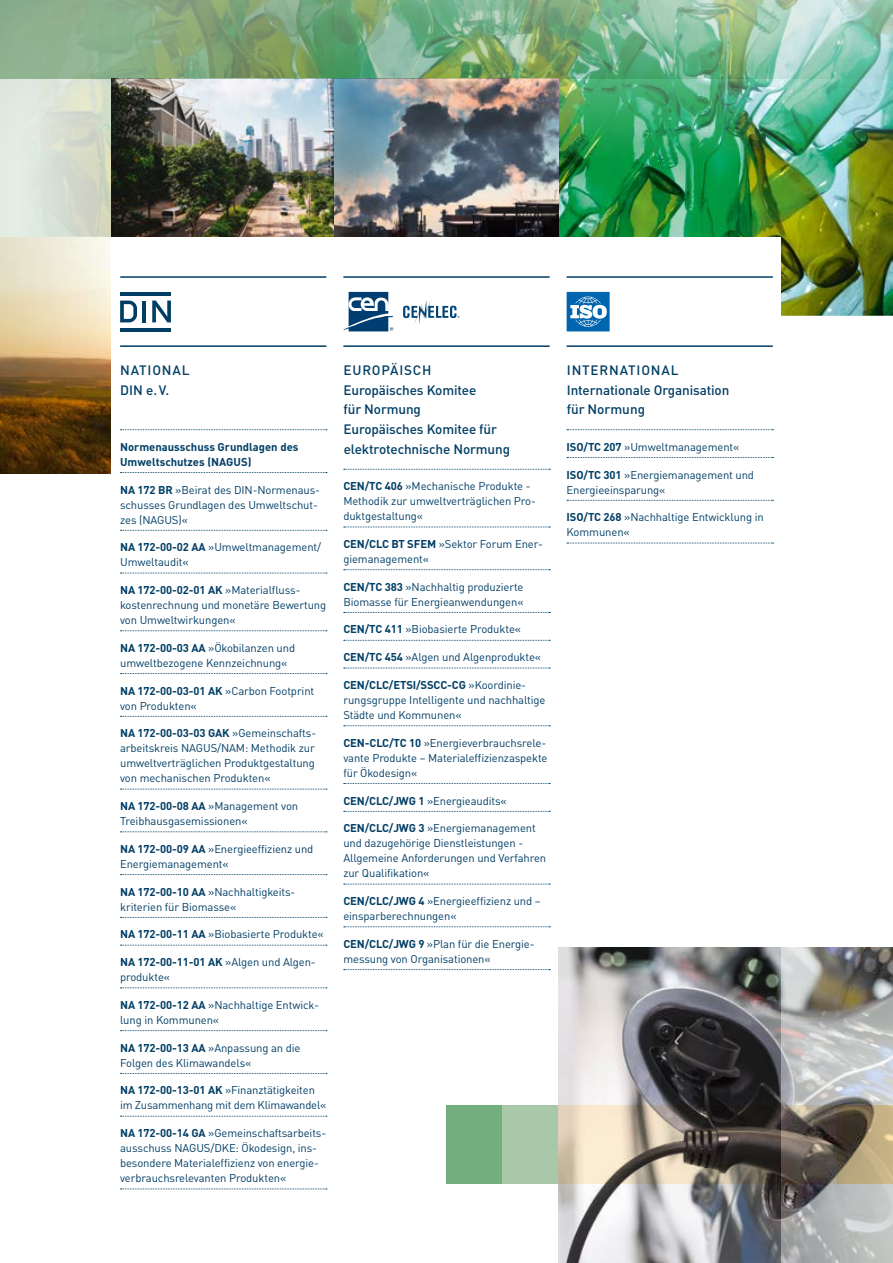
<style>
.page{position:relative;width:893px;height:1263px;background:#fff}
.page>*{position:absolute;margin:0;border:0;box-sizing:border-box;transform-origin:0 0}
.t1{font:500 13.5px/19.8px "DINOT";letter-spacing:-.01em;color:#003e65}
.t2{font:500 13.5px/19.8px "DINOT";letter-spacing:.06em;color:#003e65}
.t3{font:11.25px/15px "DINOT";letter-spacing:-.01em;color:#003e65}
.t4{font:700 11.25px/15px "DINOT";color:#003e65}
.s1{font-weight:700}
</style>
<div class="page">
<img style="left:558px;top:79px;width:335px;height:237px">
<img style="left:112px;top:79px;width:446px;height:158px">
<img style="left:558px;top:947px;width:223px;height:316px">
<svg style="left:0;top:79px;width:112px;height:395px;background:#bdb296"></svg>
<svg style="left:781px;top:947px;width:112px;height:316px;background:#abacab"></svg>
<img style="left:0;top:0;width:893px;height:79px">
<svg style="left:837px;top:1105px;width:55px;height:79px;background:#948463"></svg>
<svg style="left:558px;top:1105px;width:279px;height:79px;background:#887e71"></svg>
<hr style="left:892px;top:924px;width:1px;height:260px;background:#fff">
<div style="left:112px;top:237px;width:669px;height:602px;background:#fff"></div>
<hr style="left:120px;top:345px;width:206px;height:2px;background:#003e65">
<hr style="left:120px;top:276px;width:206px;height:2px;background:#003e65">
<svg style="left:120px;top:301px;width:17px;height:21px"></svg>
<hr style="left:120px;top:292px;width:51px;height:3px;background:#003e65">
<hr style="left:142px;top:301px;width:4px;height:21px;background:#003e65">
<svg style="left:152px;top:301px;width:19px;height:21px"></svg>
<hr style="left:120px;top:328px;width:51px;height:3px;background:#003e65">
<svg style="left:120px;top:429px;width:207px;height:1px"></svg>
<svg style="left:120px;top:472px;width:207px;height:1px"></svg>
<svg style="left:120px;top:530px;width:207px;height:1px"></svg>
<svg style="left:120px;top:573px;width:207px;height:1px"></svg>
<svg style="left:120px;top:630px;width:207px;height:1px"></svg>
<svg style="left:120px;top:673px;width:207px;height:1px"></svg>
<svg style="left:120px;top:716px;width:207px;height:1px"></svg>
<svg style="left:120px;top:789px;width:207px;height:1px"></svg>
<svg style="left:120px;top:831px;width:207px;height:1px"></svg>
<svg style="left:120px;top:874px;width:207px;height:1px"></svg>
<svg style="left:120px;top:917px;width:207px;height:1px"></svg>
<svg style="left:120px;top:945px;width:207px;height:1px"></svg>
<svg style="left:120px;top:987px;width:207px;height:1px"></svg>
<svg style="left:120px;top:1030px;width:207px;height:1px"></svg>
<svg style="left:120px;top:1073px;width:207px;height:1px"></svg>
<svg style="left:120px;top:1116px;width:207px;height:1px"></svg>
<svg style="left:120px;top:1188px;width:207px;height:1px"></svg>
<hr style="left:567px;top:345px;width:206px;height:2px;background:#003e65">
<hr style="left:567px;top:276px;width:206px;height:2px;background:#003e65">
<svg style="left:567px;top:292px;width:43px;height:39px"></svg>
<svg style="left:567px;top:429px;width:206px;height:1px"></svg>
<svg style="left:567px;top:457px;width:206px;height:1px"></svg>
<svg style="left:567px;top:500px;width:206px;height:1px"></svg>
<svg style="left:567px;top:543px;width:206px;height:1px"></svg>
<div style="left:502px;top:1105px;width:56px;height:79px;background:#a8c8a9"></div>
<div style="left:446px;top:1105px;width:56px;height:79px;background:#73ae7f"></div>
<svg style="left:344px;top:469px;width:206px;height:1px"></svg>
<svg style="left:344px;top:527px;width:206px;height:1px"></svg>
<svg style="left:344px;top:569px;width:206px;height:1px"></svg>
<svg style="left:344px;top:612px;width:206px;height:1px"></svg>
<svg style="left:344px;top:640px;width:206px;height:1px"></svg>
<svg style="left:344px;top:668px;width:206px;height:1px"></svg>
<svg style="left:344px;top:725px;width:206px;height:1px"></svg>
<svg style="left:344px;top:783px;width:206px;height:1px"></svg>
<svg style="left:344px;top:811px;width:206px;height:1px"></svg>
<svg style="left:344px;top:884px;width:206px;height:1px"></svg>
<svg style="left:344px;top:926px;width:206px;height:1px"></svg>
<svg style="left:344px;top:969px;width:206px;height:1px"></svg>
<hr style="left:343px;top:345px;width:207px;height:2px;background:#003e65">
<hr style="left:343px;top:276px;width:207px;height:2px;background:#003e65">
<svg style="left:343px;top:292px;width:50px;height:39px"></svg>
<svg style="left:403px;top:299px;width:56px;height:25px"></svg>
<p class="t2" style="left:120px;top:360px;width:71px">NATIONAL<br>DIN e.V.</p>
<p class="t4" style="left:120px;top:439px;width:180px">Normenausschuss Grundlagen des<br>Umweltschutzes (NAGUS)</p>
<p class="t3" style="left:120px;top:482px;width:201px"><span class="s1">NA 172 BR</span> »Beirat des DIN-Normenaus&shy;schusses Grundlagen des Umweltschut&shy;zes (NAGUS)«</p>
<p class="t3" style="left:120px;top:539px;width:203px"><span class="s1">NA 172-00-02 AA</span> »Umweltmanagement/<br>Umweltaudit«</p>
<p class="t3" style="left:120px;top:582px;width:208px"><span class="s1">NA 172-00-02-01 AK</span> »Materialfluss&shy;kostenrechnung und monetäre Bewertung von Umweltwirkungen«</p>
<p class="t3" style="left:120px;top:640px;width:177px"><span class="s1">NA 172-00-03 AA</span> »Ökobilanzen und umweltbezogene Kennzeichnung«</p>
<p class="t3" style="left:120px;top:683px;width:196px"><span class="s1">NA 172-00-03-01 AK</span> »Carbon Footprint von Produkten«</p>
<p class="t3" style="left:120px;top:725px;width:198px;text-align:justify"><span class="s1">NA 172-00-03-03 GAK</span> »Gemeinschafts&shy;arbeitskreis NAGUS/NAM: Methodik zur umweltverträglichen Produktgestaltung von mechanischen Produkten«</p>
<p class="t3" style="left:120px;top:798px;width:180px"><span class="s1">NA 172-00-08 AA</span> »Management von<br>Treibhausgasemissionen«</p>
<p class="t3" style="left:120px;top:841px;width:195px"><span class="s1">NA 172-00-09 AA</span> »Energieeffizienz und<br>Energiemanagement«</p>
<p class="t3" style="left:120px;top:884px;width:175px"><span class="s1">NA 172-00-10 AA</span> »Nachhaltigkeits&shy;kriterien für Biomasse«</p>
<p class="t3" style="left:120px;top:926px;width:205px"><span class="s1">NA 172-00-11 AA</span> »Biobasierte Produkte«</p>
<p class="t3" style="left:120px;top:954px;width:197px"><span class="s1">NA 172-00-11-01 AK</span> »Algen und Algen&shy;produkte«</p>
<p class="t3" style="left:120px;top:997px;width:200px"><span class="s1">NA 172-00-12 AA</span> »Nachhaltige Entwick&shy;lung in Kommunen«</p>
<p class="t3" style="left:120px;top:1040px;width:182px"><span class="s1">NA 172-00-13 AA</span> »Anpassung an die<br>Folgen des Klimawandels«</p>
<p class="t3" style="left:120px;top:1082px;width:208px"><span class="s1">NA 172-00-13-01 AK</span> »Finanztätigkeiten im Zusammenhang mit dem Klimawandel«</p>
<p class="t3" style="left:120px;top:1125px;width:208px"><span class="s1">NA 172-00-14 GA</span> »Gemeinschaftsarbeits&shy;ausschuss NAGUS/DKE: Ökodesign, ins&shy;besondere Materialeffizienz von energie&shy;verbrauchsrelevanten Produkten«</p>
<p class="t1" style="left:343px;top:360px;width:168px">EUROPÄISCH<br>Europäisches Komitee<br>für Normung<br>Europäisches Komitee für elektrotechnische Normung</p>
<p class="t3" style="left:343px;top:478px;width:194px"><span class="s1">CEN/TC 406</span> »Mechanische Produkte -<br>Methodik zur umweltverträglichen Pro&shy;duktgestaltung«</p>
<p class="t3" style="left:343px;top:536px;width:201px"><span class="s1">CEN/CLC BT SFEM</span> »Sektor Forum Ener&shy;giemanagement«</p>
<p class="t3" style="left:343px;top:579px;width:182px"><span class="s1">CEN/TC 383</span> »Nachhaltig produzierte<br>Biomasse für Energieanwendungen«</p>
<p class="t3" style="left:343px;top:622px;width:179px"><span class="s1">CEN/TC 411</span> »Biobasierte Produkte«</p>
<p class="t3" style="left:343px;top:649px;width:199px"><span class="s1">CEN/TC 454</span> »Algen und Algenprodukte«</p>
<p class="t3" style="left:343px;top:677px;width:204px"><span class="s1">CEN/CLC/ETSI/SSCC-CG</span> »Koordinie&shy;rungsgruppe Intelligente und nachhaltige<br>Städte und Kommunen«</p>
<p class="t3" style="left:343px;top:735px;width:206px"><span class="s1">CEN-CLC/TC 10</span> »Energieverbrauchsrele&shy;vante Produkte – Materialeffizienzaspekte für Ökodesign«</p>
<p class="t3" style="left:343px;top:793px;width:165px"><span class="s1">CEN/CLC/JWG 1</span> »Energieaudits«</p>
<p class="t3" style="left:343px;top:820px;width:204px"><span class="s1">CEN/CLC/JWG 3</span> »Energiemanagement und dazugehörige Dienstleistungen - Allgemeine Anforderungen und Verfahren zur Qualifikation«</p>
<p class="t3" style="left:343px;top:893px;width:199px"><span class="s1">CEN/CLC/JWG 4</span> »Energieeffizienz und – einsparberechnungen«</p>
<p class="t3" style="left:343px;top:936px;width:193px"><span class="s1">CEN/CLC/JWG 9</span> »Plan für die Energie&shy;messung von Organisationen«</p>
<p class="t1" style="left:567px;top:360px;width:164px">INTERNATIONAL<br>Internationale Organisation für Normung</p>
<p class="t3" style="left:567px;top:439px;width:174px"><span class="s1">ISO/TC 207</span> »Umweltmanagement«</p>
<p class="t3" style="left:567px;top:467px;width:189px"><span class="s1">ISO/TC 301</span> »Energiemanagement und<br>Energieeinsparung«</p>
<p class="t3" style="left:567px;top:509px;width:199px"><span class="s1">ISO/TC 268</span> »Nachhaltige Entwicklung in<br>Kommunen«</p>
</div>
